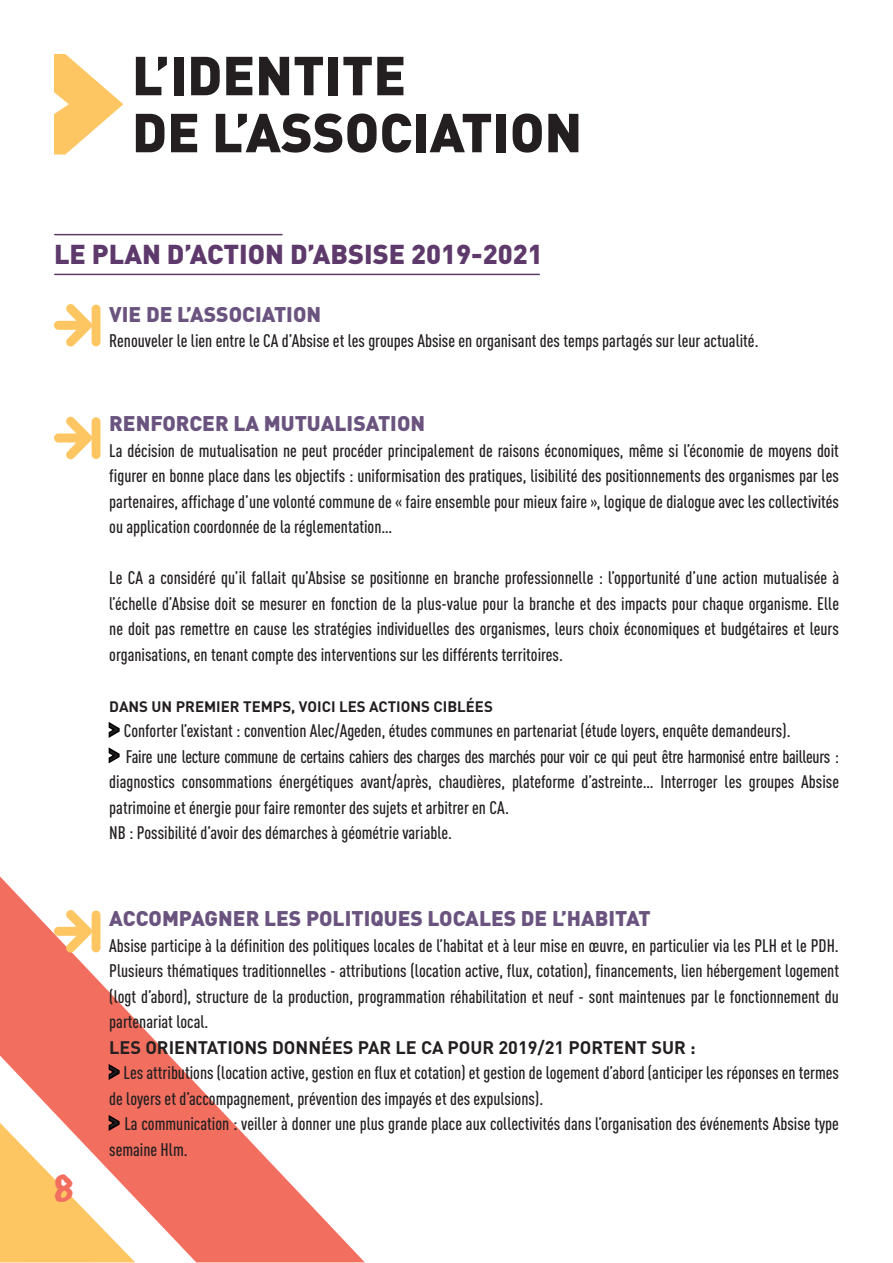
<style>
.page{position:relative;width:893px;height:1263px;background:#fff}
.page>*{position:absolute;margin:0;border:0;box-sizing:border-box;transform-origin:0 0}
.t1{font:900 54px "DIN Pro";color:#231f20}
.t2{font:28.5px "From Where You Are";color:#f26e5f}
.t3{font:900 27px "DIN Pro";color:#5e396b}
.TITRE_VIOLET{font:900 21px "DIN Pro";color:#6a547f}
.Paragraphe_noir{font:500 condensed 18px/25.5px "DIN Pro";color:#231f20;text-align:justify}
.Paragraphe_noir-2{font:700 18px "DIN Pro";color:#231f20}
.Paragraphe_noir-3{font:700 15px "DIN Pro";color:#231f20}
.s1{font-size:25.5px;color:#000}
</style>
<div class="page">
<svg style="left:0;top:876px;width:365px;height:386px"></svg>
<svg style="left:54px;top:54px;width:69px;height:100px"></svg>
<svg style="left:54px;top:304px;width:47px;height:43px"></svg>
<svg style="left:54px;top:416px;width:47px;height:44px"></svg>
<svg style="left:54px;top:909px;width:47px;height:44px"></svg>
<hr style="left:55px;top:234px;width:227px;height:1px;background:#603a6b">
<hr style="left:55px;top:274px;width:484px;height:1px;background:#603a6b">
<p class="t1" style="left:132px;top:29px;width:276px">L’IDENTITE</p>
<p class="t1" style="left:132px;top:86px;width:452px">DE L’ASSOCIATION</p>
<p class="t3" style="left:54px;top:231px;width:490px">LE PLAN D’ACTION D’ABSISE 2019-2021</p>
<p class="TITRE_VIOLET" style="left:109px;top:296px;width:213px">VIE DE L’ASSOCIATION</p>
<p class="Paragraphe_noir" style="left:109px;top:327px;width:651px">Renouveler le lien entre le CA d’Absise et les groupes Absise en organisant des temps partagés sur leur actualité.</p>
<p class="TITRE_VIOLET" style="left:109px;top:406px;width:317px">RENFORCER LA MUTUALISATION</p>
<p class="Paragraphe_noir" style="left:109px;top:436px;width:731px">La décision de mutualisation ne peut procéder principalement de raisons économiques, même si l’économie de moyens doit figurer en bonne place dans les objectifs : uniformisation des pratiques, lisibilité des positionnements des organismes par les partenaires, affichage d’une volonté commune de « faire ensemble pour mieux faire », logique de dialogue avec les collectivités ou application coordonnée de la réglementation…</p>
<p class="Paragraphe_noir" style="left:109px;top:564px;width:731px">Le CA a considéré qu’il fallait qu’Absise se positionne en branche professionnelle : l’opportunité d’une action mutualisée à l’échelle d’Absise doit se mesurer en fonction de la plus-value pour la branche et des impacts pour chaque organisme. Elle ne doit pas remettre en cause les stratégies individuelles des organismes, leurs choix économiques et budgétaires et leurs organisations, en tenant compte des interventions sur les différents territoires.</p>
<p class="Paragraphe_noir-3" style="left:109px;top:694px;width:385px">DANS UN PREMIER TEMPS, VOICI LES ACTIONS CIBLÉES</p>
<p class="Paragraphe_noir" style="left:109px;top:717px;width:683px"><span class="s1">&gt;</span> Conforter l’existant : convention Alec/Ageden, études communes en partenariat (étude loyers, enquête demandeurs).</p>
<p class="Paragraphe_noir" style="left:109px;top:742px;width:731px"><span class="s1">&gt;</span> Faire une lecture commune de certains cahiers des charges des marchés pour voir ce qui peut être harmonisé entre bailleurs : diagnostics consommations énergétiques avant/après, chaudières, plateforme d’astreinte… Interroger les groupes Absise patrimoine et énergie pour faire remonter des sujets et arbitrer en CA.</p>
<p class="Paragraphe_noir" style="left:109px;top:819px;width:344px">NB : Possibilité d’avoir des démarches à géométrie variable.</p>
<h2 class="t2" style="left:54px;top:1176px;width:21px">8</h2>
<p class="TITRE_VIOLET" style="left:109px;top:901px;width:543px">ACCOMPAGNER LES POLITIQUES LOCALES DE L’HABITAT</p>
<p class="Paragraphe_noir" style="left:109px;top:931px;width:731px">Absise participe à la définition des politiques locales de l’habitat et à leur mise en œuvre, en particulier via les PLH et le PDH.<br>Plusieurs thématiques traditionnelles - attributions (location active, flux, cotation), financements, lien hébergement logement (logt d’abord), structure de la production, programmation réhabilitation et neuf - sont maintenues par le fonctionnement du partenariat local.</p>
<p class="Paragraphe_noir-2" style="left:109px;top:1032px;width:588px">LES ORIENTATIONS DONNÉES PAR LE CA POUR 2019/21 PORTENT SUR :</p>
<p class="Paragraphe_noir" style="left:109px;top:1059px;width:731px"><span class="s1">&gt;</span> Les attributions (location active, gestion en flux et cotation) et gestion de logement d’abord (anticiper les réponses en termes de loyers et d’accompagnement, prévention des impayés et des expulsions).</p>
<p class="Paragraphe_noir" style="left:109px;top:1110px;width:731px"><span class="s1">&gt;</span> La communication : veiller à donner une plus grande place aux collectivités dans l’organisation des événements Absise type semaine Hlm.</p>
</div>
